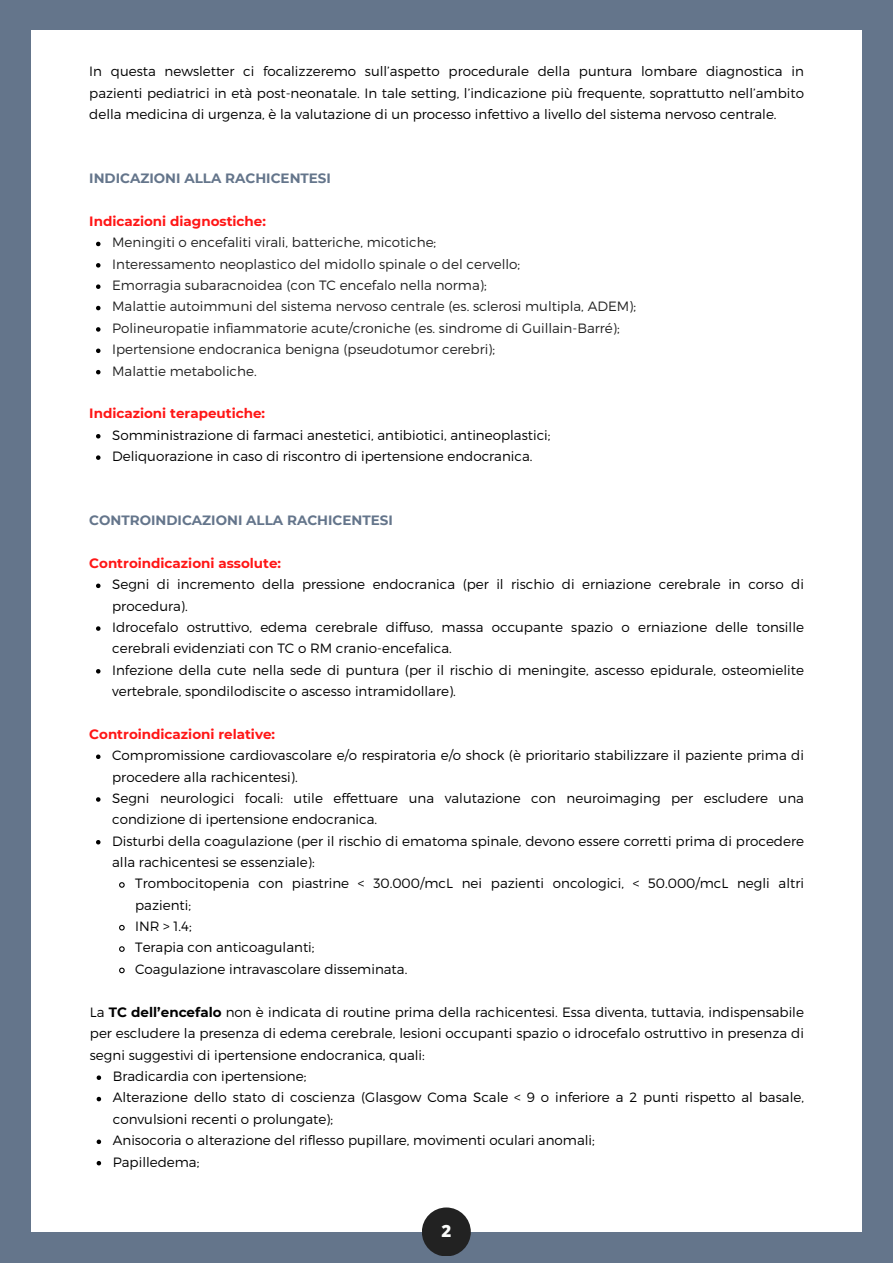
<style>
.page{position:relative;width:893px;height:1264px;background:#fff}
.page>*{position:absolute;margin:0;border:0;box-sizing:border-box;transform-origin:0 0}
.t1{font:800 16.95px "Open Sans";color:#fbfcfb}
.t2{font:300 13.5px/21.3px "Montserrat";color:#000}
.t3{font:300 13.5px "Montserrat";color:#222}
.t4{font:700 13.5px "Montserrat";color:#ff1616}
.t5{font:700 13.5px "Montserrat";color:#64758b}
.s1{font-weight:700}
</style>
<div class="page">
<div style="left:0;top:0;width:892px;height:1262px;background:#64758b"></div>
<div style="left:31px;top:30px;width:830px;height:1201px;background:#fff"></div>
<div style="left:422px;top:1207px;width:49px;height:49px;background:#222;border-radius:50%"></div>
<svg style="left:96px;top:242px;width:4px;height:4px"></svg>
<svg style="left:96px;top:263px;width:4px;height:4px"></svg>
<svg style="left:96px;top:284px;width:4px;height:5px"></svg>
<svg style="left:96px;top:306px;width:4px;height:4px"></svg>
<svg style="left:96px;top:327px;width:4px;height:5px"></svg>
<svg style="left:96px;top:348px;width:4px;height:5px"></svg>
<svg style="left:96px;top:370px;width:4px;height:4px"></svg>
<svg style="left:96px;top:434px;width:4px;height:4px"></svg>
<svg style="left:96px;top:455px;width:4px;height:5px"></svg>
<svg style="left:96px;top:583px;width:4px;height:5px"></svg>
<svg style="left:96px;top:626px;width:4px;height:5px"></svg>
<svg style="left:96px;top:669px;width:4px;height:4px"></svg>
<svg style="left:96px;top:754px;width:4px;height:5px"></svg>
<svg style="left:96px;top:797px;width:4px;height:4px"></svg>
<svg style="left:96px;top:840px;width:4px;height:4px"></svg>
<svg style="left:119px;top:882px;width:6px;height:6px"></svg>
<svg style="left:119px;top:924px;width:6px;height:7px"></svg>
<svg style="left:119px;top:946px;width:6px;height:6px"></svg>
<svg style="left:119px;top:967px;width:6px;height:7px"></svg>
<svg style="left:97px;top:1075px;width:4px;height:4px"></svg>
<svg style="left:97px;top:1096px;width:4px;height:5px"></svg>
<svg style="left:97px;top:1139px;width:4px;height:5px"></svg>
<svg style="left:97px;top:1161px;width:4px;height:4px"></svg>
<p class="t2" style="left:89px;top:60px;width:716px;text-align:justify">In questa newsletter ci focalizzeremo sull’aspetto procedurale della puntura lombare diagnostica in pazienti pediatrici in età post-neonatale. In tale setting, l’indicazione più frequente, soprattutto nell’ambito della medicina di urgenza, è la valutazione di un processo infettivo a livello del sistema nervoso centrale.</p>
<p class="t5" style="left:89px;top:170px;width:243px">INDICAZIONI ALLA RACHICENTESI</p>
<p class="t4" style="left:89px;top:213px;width:178px">Indicazioni diagnostiche:</p>
<p class="t3" style="left:112px;top:234px;width:325px">Meningiti o encefaliti virali, batteriche, micotiche;</p>
<p class="t3" style="left:112px;top:255px;width:409px">Interessamento neoplastico del midollo spinale o del cervello;</p>
<p class="t3" style="left:112px;top:276px;width:376px">Emorragia subaracnoidea (con TC encefalo nella norma);</p>
<p class="t3" style="left:112px;top:298px;width:525px">Malattie autoimmuni del sistema nervoso centrale (es. sclerosi multipla, ADEM);</p>
<p class="t3" style="left:112px;top:319px;width:509px">Polineuropatie infiammatorie acute/croniche (es. sindrome di Guillain-Barré);</p>
<p class="t3" style="left:112px;top:340px;width:384px">Ipertensione endocranica benigna (pseudotumor cerebri);</p>
<p class="t3" style="left:112px;top:362px;width:146px">Malattie metaboliche.</p>
<p class="t4" style="left:89px;top:405px;width:177px">Indicazioni terapeutiche:</p>
<p class="t2" style="left:112px;top:423px;width:440px">Somministrazione di farmaci anestetici, antibiotici, antineoplastici;</p>
<p class="t2" style="left:112px;top:445px;width:422px">Deliquorazione in caso di riscontro di ipertensione endocranica.</p>
<p class="t5" style="left:89px;top:512px;width:305px">CONTROINDICAZIONI ALLA RACHICENTESI</p>
<p class="t4" style="left:89px;top:554px;width:193px">Controindicazioni assolute:</p>
<p class="t2" style="left:112px;top:573px;width:693px">Segni di incremento della pressione endocranica (per il rischio di erniazione cerebrale in corso di procedura).</p>
<p class="t2" style="left:112px;top:616px;width:693px">Idrocefalo ostruttivo, edema cerebrale diffuso, massa occupante spazio o erniazione delle tonsille cerebrali evidenziati con TC o RM cranio-encefalica.</p>
<p class="t2" style="left:112px;top:658px;width:693px">Infezione della cute nella sede di puntura (per il rischio di meningite, ascesso epidurale, osteomielite vertebrale, spondilodiscite o ascesso intramidollare).</p>
<p class="t4" style="left:89px;top:725px;width:187px">Controindicazioni relative:</p>
<p class="t2" style="left:112px;top:744px;width:693px">Compromissione cardiovascolare e/o respiratoria e/o shock (è prioritario stabilizzare il paziente prima di procedere alla rachicentesi).</p>
<p class="t2" style="left:112px;top:786px;width:693px">Segni neurologici focali: utile effettuare una valutazione con neuroimaging per escludere una condizione di ipertensione endocranica.</p>
<p class="t2" style="left:112px;top:829px;width:693px">Disturbi della coagulazione (per il rischio di ematoma spinale, devono essere corretti prima di procedere alla rachicentesi se essenziale):</p>
<p class="t2" style="left:135px;top:872px;width:670px">Trombocitopenia con piastrine &lt; 30.000/mcL nei pazienti oncologici, &lt; 50.000/mcL negli altri pazienti;</p>
<p class="t2" style="left:135px;top:914px;width:58px">INR &gt; 1.4;</p>
<p class="t2" style="left:135px;top:936px;width:181px">Terapia con anticoagulanti;</p>
<p class="t2" style="left:135px;top:957px;width:274px">Coagulazione intravascolare disseminata.</p>
<p class="t2" style="left:90px;top:1000px;width:715px;text-align:justify">La <span class="s1">TC dell’encefalo</span> non è indicata di routine prima della rachicentesi. Essa diventa, tuttavia, indispensabile per escludere la presenza di edema cerebrale, lesioni occupanti spazio o idrocefalo ostruttivo in presenza di segni suggestivi di ipertensione endocranica, quali:</p>
<p class="t2" style="left:113px;top:1064px;width:195px">Bradicardia con ipertensione;</p>
<p class="t2" style="left:113px;top:1086px;width:692px">Alterazione dello stato di coscienza (Glasgow Coma Scale &lt; 9 o inferiore a 2 punti rispetto al basale, convulsioni recenti o prolungate);</p>
<p class="t2" style="left:113px;top:1128px;width:483px">Anisocoria o alterazione del riflesso pupillare, movimenti oculari anomali;</p>
<p class="t2" style="left:113px;top:1150px;width:88px">Papilledema;</p>
<p class="t1" style="left:441px;top:1219px;width:11px">2</p>
</div>
